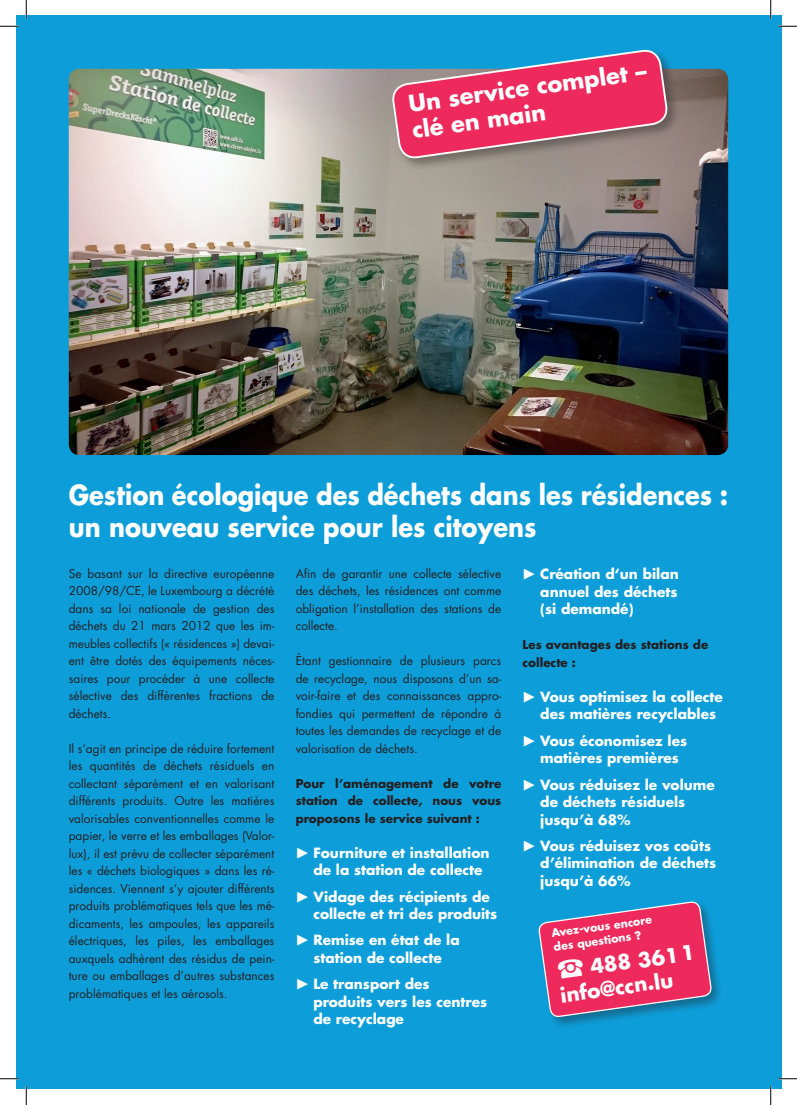
<style>
.page{position:relative;width:797px;height:1105px;background:#fff}
.page>*{position:absolute;margin:0;border:0;box-sizing:border-box;transform-origin:0 0}
.t1{font:700 26.88px/32.2px "Futura";color:#fff;scale:.9 1}
.t2{font:700 22.5px/26.2px "Futura";color:#fff}
.t3{font:700 20px/24px "Futura";color:#fff}
.t4{font:700 13.75px/17.5px "Futura";color:#fff}
.t5{font:11.88px/17.5px "Futura";color:#231f20;text-align:justify}
.t6{font:700 11.88px/17.5px "Futura";color:#231f20;text-align:justify}
.t7{font:700 11px/14px "Futura";color:#fff}
.s1{font-family:"European Pi Four";font-weight:400}
.s2{font-family:"European Pi Three";font-weight:400;font-size:28px}
</style>
<div class="page">
<div style="left:16px;top:16px;width:765px;height:1073px;background:#0d9eda"></div>
<img style="left:69px;top:69px;width:659px;height:386px">
<div style="left:536px;top:899px;width:188px;height:131px;background:#231f20;opacity:.4"></div>
<svg style="left:538px;top:901px;width:174px;height:126px"></svg>
<div style="left:390px;top:48px;width:290px;height:123px;background:#231f20;opacity:.4"></div>
<svg style="left:391px;top:49px;width:277px;height:121px;background:#bb597b"></svg>
<svg style="left:0;top:25px;width:19px;height:2px"></svg>
<svg style="left:778px;top:25px;width:19px;height:2px"></svg>
<svg style="left:0;top:1078px;width:19px;height:1px"></svg>
<svg style="left:778px;top:1078px;width:19px;height:1px"></svg>
<svg style="left:25px;top:0;width:2px;height:19px"></svg>
<svg style="left:25px;top:1086px;width:2px;height:19px"></svg>
<svg style="left:770px;top:0;width:1px;height:19px"></svg>
<svg style="left:770px;top:1086px;width:1px;height:19px"></svg>
<h2 class="t2" style="left:407px;top:90px;width:242px;rotate:-8deg">Un service complet – clé en main</h2>
<h1 class="t1" style="left:69px;top:478px;width:734px">Gestion écologique des déchets dans les résidences : un nouveau service pour les citoyens</h1>
<p class="t5" style="left:69px;top:564px;width:207px">Se basant sur la directive européenne 2008/98/CE, le Luxembourg a décrété dans sa loi nationale de gestion des déchets du 21 mars 2012 que les im&shy;meubles collectifs (« résidences ») devai&shy;ent être dotés des équipements néces&shy;saires pour procéder à une collecte sélective des différentes fractions de déchets.</p>
<p class="t5" style="left:69px;top:739px;width:207px">Il s’agit en principe de réduire fortement les quantités de déchets résiduels en collectant séparément et en valorisant différents produits. Outre les matières valorisables conventionnelles comme le papier, le verre et les emballages (Valor&shy;lux), il est prévu de collecter séparément les « déchets biologiques » dans les ré&shy;sidences. Viennent s’y ajouter différents produits problématiques tels que les mé&shy;dicaments, les ampoules, les appareils électriques, les piles, les emballages auxquels adhèrent des résidus de pein&shy;ture ou emballages d’autres substances problématiques et les aérosols.</p>
<p class="t5" style="left:296px;top:564px;width:207px">Afin de garantir une collecte sélective des déchets, les résidences ont comme obligation l’installation des stations de collecte.</p>
<p class="t5" style="left:296px;top:652px;width:207px">Étant gestionnaire de plusieurs parcs de recyclage, nous disposons d’un sa&shy;voir-faire et des connaissances appro&shy;fondies qui permettent de répondre à toutes les demandes de recyclage et de valorisation de déchets.</p>
<p class="t6" style="left:296px;top:774px;width:207px">Pour l’aménagement de votre station de collecte, nous vous proposons le service suivant :</p>
<p class="t4" style="left:313px;top:843px;width:178px;text-indent:-18px"><span class="s1">P</span> Fourniture et installation de la station de collecte</p>
<p class="t4" style="left:313px;top:887px;width:185px;text-indent:-18px"><span class="s1">P</span> Vidage des récipients de collecte et tri des produits</p>
<p class="t4" style="left:296px;top:931px;width:165px;text-align:center"><span class="s1">P</span> Remise en état de la station de collecte</p>
<p class="t4" style="left:313px;top:975px;width:175px;text-indent:-18px"><span class="s1">P</span> Le transport des produits vers les centres de recyclage</p>
<p class="t4" style="left:540px;top:565px;width:140px;text-align:justify;text-indent:-18px"><span class="s1">P</span> Création d‘un bilan annuel des déchets (si demandé)</p>
<p class="t6" style="left:522px;top:636px;width:187px">Les avantages des stations de collecte :</p>
<p class="t4" style="left:540px;top:688px;width:184px;text-indent:-18px"><span class="s1">P</span> Vous optimisez la collecte des matières recyclables</p>
<p class="t4" style="left:540px;top:731px;width:148px;text-indent:-18px"><span class="s1">P</span> Vous économisez les matières premières</p>
<p class="t4" style="left:540px;top:775px;width:176px;text-indent:-18px"><span class="s1">P</span> Vous réduisez le volume de déchets résiduels jusqu’à 68%</p>
<p class="t4" style="left:540px;top:836px;width:177px;text-indent:-18px"><span class="s1">P</span> Vous réduisez vos coûts d’élimination de déchets jusqu’à 66%</p>
<p class="t7" style="left:550px;top:926px;width:103px;rotate:-8deg">Avez-vous encore des questions ?</p>
<h3 class="t3" style="left:555px;top:959px;width:140px;rotate:-8deg"><span class="s2">S</span> 488 3611 info@ccn.lu</h3>
</div>
